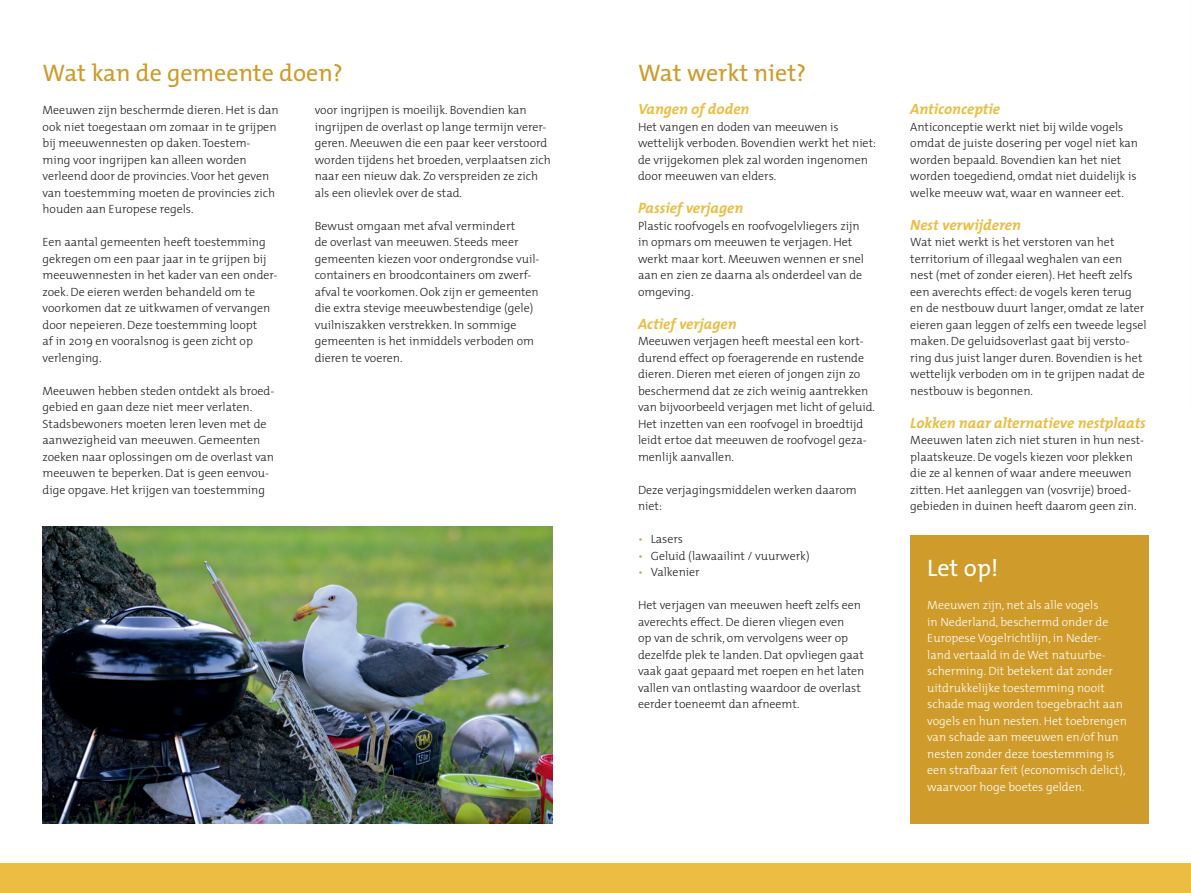
<style>
.page{position:relative;width:1191px;height:893px;background:#fff}
.page>*{position:absolute;margin:0;border:0;box-sizing:border-box;transform-origin:0 0}
.t1{font:24px "The Mix";color:#cf9b2a}
.t2{font:24px "The Mix";color:#fff}
.t3{font:italic 700 15px "The Mix";color:#ecbd43}
.t4{font:300 12px/16.5px "The Mix";color:#231f20}
.t5{font:300 12px/16.5px "The Mix";color:#fff}
.s1{color:#cf9b2a}
</style>
<div class="page">
<div style="left:0;top:863px;width:1191px;height:30px;background:#ecbd43"></div>
<div style="left:910px;top:536px;width:238px;height:288px;background:#cf9b2a"></div>
<img style="left:43px;top:527px;width:510px;height:297px">
<p class="t1" style="left:43px;top:53px;width:302px">Wat kan de gemeente doen?</p>
<p class="t4" style="left:43px;top:102px;width:238px">Meeuwen zijn beschermde dieren. Het is dan ook niet toegestaan om zomaar in te grijpen bij meeuwennesten op daken. Toestem&shy;ming voor ingrijpen kan alleen worden verleend door de provincies. Voor het geven van toestemming moeten de provincies zich houden aan Europese regels.</p>
<p class="t4" style="left:43px;top:234px;width:236px">Een aantal gemeenten heeft toestemming gekregen om een paar jaar in te grijpen bij meeuwennesten in het kader van een onder&shy;zoek. De eieren werden behandeld om te voorkomen dat ze uitkwamen of vervangen door nepeieren. Deze toestemming loopt<br>af in 2019 en vooralsnog is geen zicht op verlenging.</p>
<p class="t4" style="left:43px;top:382px;width:233px">Meeuwen hebben steden ontdekt als broed&shy;gebied en gaan deze niet meer verlaten.<br>Stadsbewoners moeten leren leven met de aanwezigheid van meeuwen. Gemeenten zoeken naar oplossingen om de overlast van meeuwen te beperken. Dat is geen eenvou&shy;dige opgave. Het krijgen van toestemming</p>
<p class="t4" style="left:315px;top:102px;width:238px">voor ingrijpen is moeilijk. Bovendien kan ingrijpen de overlast op lange termijn verer&shy;geren. Meeuwen die een paar keer verstoord worden tijdens het broeden, verplaatsen zich naar een nieuw dak. Zo verspreiden ze zich als een olievlek over de stad.</p>
<p class="t4" style="left:315px;top:217px;width:226px">Bewust omgaan met afval vermindert<br>de overlast van meeuwen. Steeds meer gemeenten kiezen voor ondergrondse vuil&shy;containers en broodcontainers om zwerf&shy;afval te voorkomen. Ook zijn er gemeenten die extra stevige meeuwbestendige (gele) vuilniszakken verstrekken. In sommige gemeenten is het inmiddels verboden om dieren te voeren.</p>
<p class="t1" style="left:638px;top:53px;width:170px">Wat werkt niet?</p>
<p class="t3" style="left:638px;top:97px;width:113px">Vangen of doden</p>
<p class="t4" style="left:638px;top:118px;width:239px">Het vangen en doden van meeuwen is wettelijk verboden. Bovendien werkt het niet: de vrijgekomen plek zal worden ingenomen door meeuwen van elders.</p>
<p class="t3" style="left:638px;top:196px;width:107px">Passief verjagen</p>
<p class="t4" style="left:638px;top:217px;width:228px">Plastic roofvogels en roofvogelvliegers zijn in opmars om meeuwen te verjagen. Het werkt maar kort. Meeuwen wennen er snel aan en zien ze daarna als onderdeel van de omgeving.</p>
<p class="t3" style="left:638px;top:311px;width:100px">Actief verjagen</p>
<p class="t4" style="left:638px;top:333px;width:239px">Meeuwen verjagen heeft meestal een kort&shy;durend effect op foeragerende en rustende dieren. Dieren met eieren of jongen zijn zo beschermend dat ze zich weinig aantrekken van bijvoorbeeld verjagen met licht of geluid.<br>Het inzetten van een roofvogel in broedtijd leidt ertoe dat meeuwen de roofvogel geza&shy;menlijk aanvallen.</p>
<p class="t4" style="left:638px;top:481px;width:220px">Deze verjagingsmiddelen werken daarom niet:</p>
<p class="t4" style="left:638px;top:531px;width:47px"><span class="s1">•</span> Lasers</p>
<p class="t4" style="left:638px;top:547px;width:173px"><span class="s1">•</span> Geluid (lawaailint / vuurwerk)</p>
<p class="t4" style="left:638px;top:564px;width:63px"><span class="s1">•</span> Valkenier</p>
<p class="t4" style="left:638px;top:597px;width:228px">Het verjagen van meeuwen heeft zelfs een averechts effect. De dieren vliegen even<br>op van de schrik, om vervolgens weer op dezelfde plek te landen. Dat opvliegen gaat vaak gaat gepaard met roepen en het laten vallen van ontlasting waardoor de overlast eerder toeneemt dan afneemt.</p>
<p class="t3" style="left:910px;top:97px;width:91px">Anticonceptie</p>
<p class="t4" style="left:910px;top:118px;width:229px">Anticonceptie werkt niet bij wilde vogels omdat de juiste dosering per vogel niet kan worden bepaald. Bovendien kan het niet worden toegediend, omdat niet duidelijk is welke meeuw wat, waar en wanneer eet.</p>
<p class="t3" style="left:910px;top:212px;width:112px">Nest verwijderen</p>
<p class="t4" style="left:910px;top:234px;width:238px">Wat niet werkt is het verstoren van het territorium of illegaal weghalen van een nest (met of zonder eieren). Het heeft zelfs een averechts effect: de vogels keren terug en de nestbouw duurt langer, omdat ze later eieren gaan leggen of zelfs een tweede legsel maken. De geluidsoverlast gaat bij versto&shy;ring dus juist langer duren. Bovendien is het wettelijk verboden om in te grijpen nadat de nestbouw is begonnen.</p>
<p class="t3" style="left:910px;top:410px;width:237px">Lokken naar alternatieve nestplaats</p>
<p class="t4" style="left:910px;top:432px;width:235px">Meeuwen laten zich niet sturen in hun nest&shy;plaatskeuze. De vogels kiezen voor plekken die ze al kennen of waar andere meeuwen zitten. Het aanleggen van (vosvrije) broed&shy;gebieden in duinen heeft daarom geen zin.</p>
<p class="t2" style="left:927px;top:548px;width:72px">Let op!</p>
<p class="t5" style="left:927px;top:597px;width:201px">Meeuwen zijn, net als alle vogels<br>in Nederland, beschermd onder de Europese Vogelrichtlijn, in Neder&shy;land vertaald in de Wet natuurbe&shy;scherming. Dit betekent dat zonder uitdrukkelijke toestemming nooit schade mag worden toegebracht aan vogels en hun nesten. Het toebrengen van schade aan meeuwen en/of hun nesten zonder deze toestemming is een strafbaar feit (economisch delict), waarvoor hoge boetes gelden.</p>
</div>
